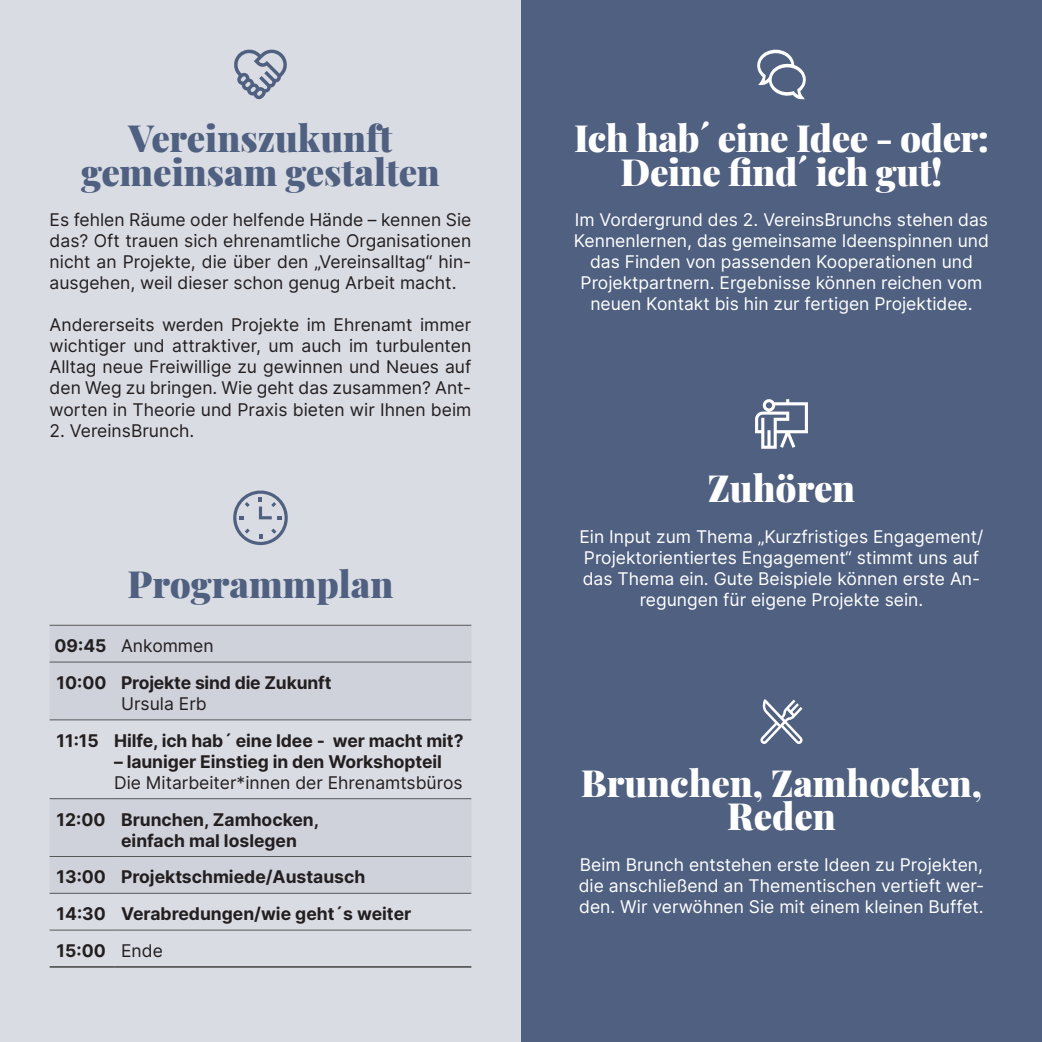
<style>
.page{position:relative;width:1042px;height:1042px;background:#fff}
.page>*{position:absolute;margin:0;border:0;box-sizing:border-box;transform-origin:0 0}
.t1{font:36.75px/33.2px "Playfair Display";letter-spacing:-.01em;color:#fff;text-align:center}
.t2{font:36.75px/33.2px "Playfair Display";color:#4f6080;text-align:center}
.t3{font:17.5px/21px "Inter";color:#fff;text-align:center}
.t4{font:17.5px/21px "Inter";color:#231f20;text-align:justify}
.t5{font:700 17.5px/36.8px "Inter";color:#231f20}
.s1{font-weight:400}
</style>
<div class="page">
<div style="left:521px;top:0;width:521px;height:1042px;background:#4f6080"></div>
<svg style="left:757px;top:49px;width:49px;height:50px"></svg>
<svg style="left:755px;top:399px;width:53px;height:50px"></svg>
<svg style="left:760px;top:699px;width:43px;height:45px"></svg>
<div style="left:0;top:0;width:521px;height:1042px;background:#dadce3"></div>
<svg style="left:233px;top:490px;width:55px;height:55px"></svg>
<svg style="left:50px;top:626px;width:421px;height:267px;fill:#cfd1db"></svg>
<hr style="left:50px;top:625px;width:64px;height:1px;background:#57585a">
<hr style="left:114px;top:625px;width:357px;height:1px;background:#57585a">
<hr style="left:50px;top:662px;width:64px;height:1px;background:#57585a">
<hr style="left:114px;top:662px;width:357px;height:1px;background:#57585a">
<hr style="left:50px;top:719px;width:64px;height:1px;background:#57585a">
<hr style="left:114px;top:719px;width:357px;height:1px;background:#57585a">
<hr style="left:50px;top:798px;width:64px;height:1px;background:#57585a">
<hr style="left:114px;top:798px;width:357px;height:1px;background:#57585a">
<hr style="left:50px;top:856px;width:64px;height:1px;background:#57585a">
<hr style="left:114px;top:856px;width:357px;height:1px;background:#57585a">
<hr style="left:50px;top:893px;width:64px;height:1px;background:#57585a">
<hr style="left:114px;top:893px;width:357px;height:1px;background:#57585a">
<hr style="left:50px;top:930px;width:64px;height:1px;background:#57585a">
<hr style="left:114px;top:930px;width:357px;height:1px;background:#57585a">
<hr style="left:50px;top:966px;width:64px;height:2px;background:#57585a">
<hr style="left:114px;top:966px;width:357px;height:2px;background:#57585a">
<svg style="left:234px;top:49px;width:53px;height:51px"></svg>
<h1 class="t2" style="left:81px;top:119px;width:360px">Vereinszukunft gemeinsam gestalten</h1>
<p class="t4" style="left:50px;top:209px;width:423px">Es fehlen Räume oder helfende Hände – kennen Sie das? Oft trauen sich ehrenamtliche Organisationen nicht an Projekte, die über den „Vereinsalltag“ hin&shy;ausgehen, weil dieser schon genug Arbeit macht.</p>
<p class="t4" style="left:50px;top:314px;width:423px">Andererseits werden Projekte im Ehrenamt immer wichtiger und attraktiver, um auch im turbulenten Alltag neue Freiwillige zu gewinnen und Neues auf den Weg zu bringen. Wie geht das zusammen? Ant&shy;worten in Theorie und Praxis bieten wir Ihnen beim</p>
<p class="t4" style="left:50px;top:419px;width:146px">2. VereinsBrunch.</p>
<h1 class="t2" style="left:127px;top:565px;width:267px">Programmplan</h1>
<p class="t5" style="left:55px;top:627px;width:278px">09:45 <span class="s1">Ankommen<br></span>10:00 Projekte sind die Zukunft</p>
<p class="t4" style="left:121px;top:693px;width:87px">Ursula Erb</p>
<p class="t5" style="left:57px;top:721px;width:408px">11:15 Hilfe, ich hab´ eine Idee - wer macht mit?</p>
<p class="t5" style="left:114px;top:742px;width:329px">– launiger Einstieg in den Workshopteil</p>
<p class="t4" style="left:114px;top:771px;width:350px">Die Mitarbeiter*innen der Ehrenamtsbüros</p>
<p class="t5" style="left:121px;top:808px;width:199px;line-height:21px;text-indent:-64px">12:00 Brunchen, Zamhocken, einfach mal loslegen</p>
<p class="t5" style="left:57px;top:858px;width:356px">13:00 Projektschmiede/Austausch<br>14:30 Verabredungen/wie geht´s weiter<br>15:00 <span class="s1">Ende</span></p>
<h1 class="t1" style="left:574px;top:119px;width:416px">Ich hab´ eine Idee - oder:<br>Deine find´ ich gut!</h1>
<p class="t3" style="left:574px;top:209px;width:417px">Im Vordergrund des 2. VereinsBrunchs stehen das Kennenlernen, das gemeinsame Ideenspinnen und das Finden von passenden Kooperationen und Projektpartnern. Ergebnisse können reichen vom neuen Kontakt bis hin zur fertigen Projektidee.</p>
<h1 class="t1" style="left:708px;top:468px;width:149px">Zuhören</h1>
<p class="t3" style="left:579px;top:525px;width:405px">Ein Input zum Thema „Kurzfristiges Engagement/ Projektorientiertes Engagement“ stimmt uns auf das Thema ein. Gute Beispiele können erste An&shy;regungen für eigene Projekte sein.</p>
<h1 class="t1" style="left:581px;top:763px;width:403px">Brunchen, Zamhocken,<br>Reden</h1>
<p class="t3" style="left:579px;top:854px;width:407px;text-align:justify">Beim Brunch entstehen erste Ideen zu Projekten, die anschließend an Thementischen vertieft wer&shy;den. Wir verwöhnen Sie mit einem kleinen Buffet.</p>
</div>
